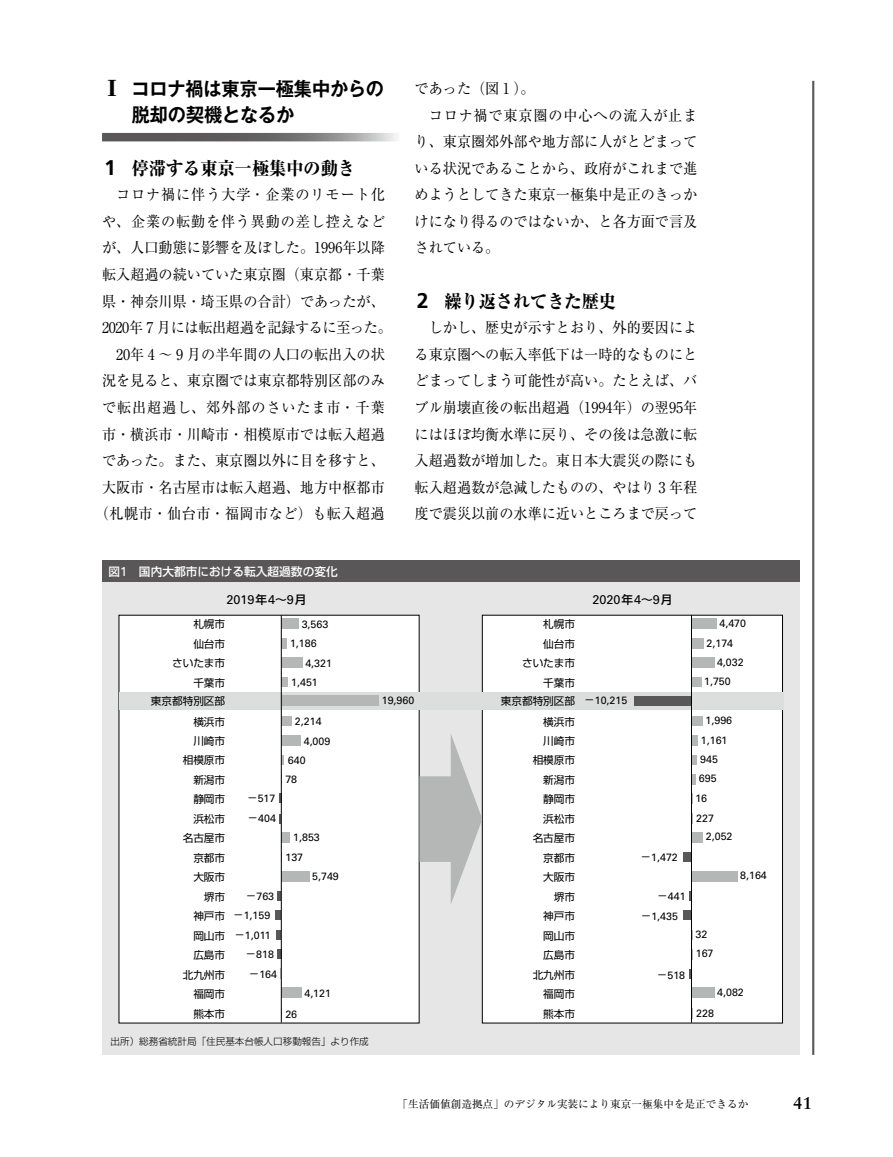
<style>
.page{position:relative;width:893px;height:1157px;background:#fff}
.page>*{position:absolute;margin:0;border:0;box-sizing:border-box;transform-origin:0 0}
.t1{font:700 19.2px/26.5px "Gothic MB101 Pro De";letter-spacing:-.01em;color:#000;scale:.95 1}
.t2{font:800 18px "Ryumin Pro";color:#000;scale:.95 1}
.t3{font:700 16.95px "Sabon LT Std";color:#000}
.t4{font:14.85px/26.5px "Ryumin Pro";color:#000;text-align:justify;scale:.95 1}
.t5{font:14.85px "Ryumin Pro";letter-spacing:.06em;color:#000;scale:.95 1}
.t6{font:14.85px "Ryumin Pro";letter-spacing:-.025em;color:#000;scale:.95 1}
.t7{font:14.85px "Ryumin Pro";letter-spacing:.03em;color:#000;scale:.95 1}
.t8{font:14.85px "Ryumin Pro";letter-spacing:.065em;color:#000;scale:.95 1}
.t9{font:12.6px "Univers LT Std";color:#000}
.t10{font:500 11.7px "Shin Go Pro";color:#fff}
.t11{font:10.65px/19.2px "Univers LT Std";color:#000}
.t12{font:10.65px/19.5px "Shin Go Pro";color:#000;text-align:right}
.t13{font:10.65px "Ryumin Pro";color:#000}
.t14{font:300 9.6px "Shin Go Pro";color:#000}
.s1{font-family:"Ryumin Pro";font-weight:900;font-size:21.3px}
.s2{font-family:"Frutiger LT Std";font-weight:700;font-size:21.3px}
.s3{font-family:"Univers LT Std";font-weight:400;font-size:12.9px}
.s4{font-family:"Shin Go Pro";font-weight:500;font-size:11.7px}
.s5{font-family:"Shin Go Pro"}
</style>
<div class="page">
<hr style="left:812px;top:81px;width:2px;height:973px;background:#595757">
<div style="left:102px;top:581px;width:697px;height:473px;background:#e6e6e6"></div>
<div style="left:482px;top:615px;width:300px;height:408px;background:#fff"></div>
<div style="left:482px;top:615px;width:301px;height:408px;border:1px solid #000"></div>
<div style="left:119px;top:615px;width:300px;height:408px;background:#fff"></div>
<div style="left:119px;top:692px;width:663px;height:17px;background:#dcdddd"></div>
<svg style="left:279px;top:793px;width:2px;height:10px"></svg>
<svg style="left:279px;top:813px;width:2px;height:10px"></svg>
<svg style="left:278px;top:890px;width:3px;height:10px"></svg>
<div style="left:276px;top:910px;width:5px;height:10px;background:#595757"></div>
<div style="left:276px;top:929px;width:5px;height:10px;background:#595757"></div>
<svg style="left:277px;top:948px;width:4px;height:10px"></svg>
<div style="left:281px;top:987px;width:21px;height:11px;background:#b5b6b6"></div>
<div style="left:281px;top:871px;width:28px;height:10px;background:#b5b6b6"></div>
<div style="left:281px;top:832px;width:9px;height:10px;background:#b5b6b6"></div>
<svg style="left:282px;top:756px;width:2px;height:9px"></svg>
<div style="left:281px;top:735px;width:20px;height:11px;background:#b5b6b6"></div>
<div style="left:281px;top:716px;width:11px;height:9px;background:#b5b6b6"></div>
<div style="left:281px;top:695px;width:98px;height:11px;background:#b5b6b6"></div>
<div style="left:281px;top:677px;width:7px;height:9px;background:#b5b6b6"></div>
<div style="left:281px;top:657px;width:22px;height:10px;background:#b5b6b6"></div>
<div style="left:281px;top:638px;width:6px;height:11px;background:#b5b6b6"></div>
<div style="left:281px;top:619px;width:18px;height:10px;background:#b5b6b6"></div>
<hr style="left:281px;top:615px;width:1px;height:407px;background:#000">
<div style="left:634px;top:695px;width:57px;height:10px;background:#595757"></div>
<div style="left:683px;top:852px;width:8px;height:9px;background:#595757"></div>
<svg style="left:689px;top:891px;width:2px;height:9px"></svg>
<div style="left:683px;top:910px;width:8px;height:10px;background:#595757"></div>
<svg style="left:689px;top:969px;width:2px;height:10px"></svg>
<div style="left:692px;top:987px;width:22px;height:11px;background:#b5b6b6"></div>
<div style="left:692px;top:871px;width:45px;height:10px;background:#b5b6b6"></div>
<div style="left:692px;top:832px;width:11px;height:10px;background:#b5b6b6"></div>
<hr style="left:692px;top:774px;width:4px;height:10px;background:#b5b6b6">
<div style="left:692px;top:756px;width:5px;height:9px;background:#b5b6b6"></div>
<div style="left:692px;top:735px;width:6px;height:11px;background:#b5b6b6"></div>
<div style="left:692px;top:716px;width:11px;height:9px;background:#b5b6b6"></div>
<div style="left:692px;top:677px;width:10px;height:9px;background:#b5b6b6"></div>
<div style="left:692px;top:657px;width:22px;height:10px;background:#b5b6b6"></div>
<div style="left:692px;top:638px;width:12px;height:11px;background:#b5b6b6"></div>
<div style="left:692px;top:619px;width:24px;height:10px;background:#b5b6b6"></div>
<hr style="left:691px;top:615px;width:1px;height:407px;background:#000">
<svg style="left:419px;top:733px;width:63px;height:171px"></svg>
<svg style="left:102px;top:133px;width:295px;height:8px;background:#767575"></svg>
<div style="left:102px;top:560px;width:697px;height:21px;background:#595757"></div>
<p class="t1" style="left:132px;top:73px;width:267px;text-indent:-30px"><span class="s1">Ⅰ</span> コロナ禍は東京一極集中からの脱却の契機となるか</p>
<p class="t2" style="left:104px;top:154px;width:266px"><span class="s2">1</span> 停滞する東京一極集中の動き</p>
<p class="t8" style="left:116px;top:183px;width:284px">コロナ禍に伴う大学・企業のリモート化</p>
<p class="t5" style="left:102px;top:210px;width:299px">や、企業の転勤を伴う異動の差し控えなど</p>
<p class="t4" style="left:102px;top:234px;width:299px">が、人口動態に影響を及ぼした。1996年以降</p>
<p class="t4" style="left:102px;top:260px;width:299px">転入超過の続いていた東京圏（東京都・千葉</p>
<p class="t4" style="left:102px;top:287px;width:299px">県・神奈川県・埼玉県の合計）であったが、</p>
<p class="t6" style="left:102px;top:316px;width:307px">2020年 7 月には転出超過を記録するに至った。</p>
<p class="t4" style="left:116px;top:340px;width:284px">20年 4 〜 9 月の半年間の人口の転出入の状</p>
<p class="t4" style="left:102px;top:366px;width:299px">況を見ると、東京圏では東京都特別区部のみ</p>
<p class="t5" style="left:102px;top:396px;width:299px">で転出超過し、郊外部のさいたま市・千葉</p>
<p class="t4" style="left:102px;top:420px;width:299px">市・横浜市・川崎市・相模原市では転入超過</p>
<p class="t4" style="left:102px;top:446px;width:299px">であった。また、東京圏以外に目を移すと、</p>
<p class="t4" style="left:102px;top:473px;width:299px">大阪市・名古屋市は転入超過、地方中枢都市</p>
<p class="t7" style="left:95px;top:502px;width:306px">（札幌市・仙台市・福岡市など）も転入超過</p>
<p class="t10" style="left:108px;top:561px;width:231px">図<span class="s3">1</span>　国内大都市における転入超過数の変化</p>
<p class="t4" style="left:415px;top:74px;width:128px">であった（図 1 ）。</p>
<p class="t5" style="left:429px;top:103px;width:284px">コロナ禍で東京圏の中心への流入が止ま</p>
<p class="t4" style="left:415px;top:127px;width:299px">り、東京圏郊外部や地方部に人がとどまって</p>
<p class="t4" style="left:415px;top:154px;width:299px">いる状況であることから、政府がこれまで進</p>
<p class="t4" style="left:415px;top:180px;width:299px">めようとしてきた東京一極集中是正のきっか</p>
<p class="t4" style="left:415px;top:207px;width:299px">けになり得るのではないか、と各方面で言及</p>
<p class="t4" style="left:415px;top:234px;width:91px">されている。</p>
<p class="t2" style="left:417px;top:287px;width:211px"><span class="s2">2</span> 繰り返されてきた歴史</p>
<p class="t4" style="left:415px;top:313px;width:299px;text-indent:14px">しかし、歴史が示すとおり、外的要因による東京圏への転入率低下は一時的なものにとどまってしまう可能性が高い。たとえば、バブル崩壊直後の転出超過（1994年）の翌95年にはほぼ均衡水準に戻り、その後は急激に転入超過数が増加した。東日本大震災の際にも転入超過数が急減したものの、やはり 3 年程度で震災以前の水準に近いところまで戻って</p>
<p class="t9" style="left:226px;top:591px;width:82px">2019<span class="s4">年</span>4<span class="s4">～</span>9<span class="s4">月</span></p>
<p class="t9" style="left:592px;top:591px;width:82px">2020<span class="s4">年</span>4<span class="s4">～</span>9<span class="s4">月</span></p>
<p class="t12" style="left:151px;top:613px;width:76px">札幌市<br>仙台市<br>さいたま市<br>千葉市<br>東京都特別区部</p>
<p class="t12" style="left:193px;top:710px;width:33px">横浜市</p>
<p class="t12" style="left:183px;top:730px;width:44px">川崎市相模原市</p>
<p class="t12" style="left:193px;top:769px;width:33px">新潟市</p>
<p class="t12" style="left:193px;top:788px;width:33px">静岡市</p>
<p class="t12" style="left:193px;top:807px;width:33px">浜松市</p>
<p class="t12" style="left:183px;top:827px;width:44px">名古屋市</p>
<p class="t12" style="left:193px;top:846px;width:33px">京都市大阪市堺市</p>
<p class="t12" style="left:183px;top:924px;width:44px">岡山市広島市北九州市福岡市熊本市</p>
<p class="t12" style="left:193px;top:905px;width:33px">神戸市</p>
<p class="t11" style="left:290px;top:615px;width:40px;text-indent:12px">3,563<br>1,186</p>
<p class="t11" style="left:291px;top:653px;width:42px;text-indent:14px">4,321<br>1,451</p>
<p class="t11" style="left:247px;top:788px;width:30px;line-height:19.8px"><span class="s5">－</span>517<span class="s5">－</span>404</p>
<p class="t11" style="left:246px;top:886px;width:30px"><span class="s5">－</span>763</p>
<p class="t11" style="left:233px;top:906px;width:39px"><span class="s5">－</span>1,159</p>
<p class="t11" style="left:234px;top:925px;width:38px"><span class="s5">－</span>1,011</p>
<p class="t11" style="left:246px;top:944px;width:30px"><span class="s5">－</span>818</p>
<p class="t11" style="left:249px;top:964px;width:30px"><span class="s5">－</span>164</p>
<p class="t11" style="left:295px;top:711px;width:28px">2,214</p>
<p class="t11" style="left:304px;top:731px;width:28px">4,009</p>
<p class="t11" style="left:288px;top:751px;width:19px">640</p>
<p class="t11" style="left:285px;top:770px;width:13px">78</p>
<p class="t11" style="left:285px;top:828px;width:36px;text-indent:8px">1,853<br>137</p>
<p class="t11" style="left:312px;top:866px;width:28px">5,749</p>
<p class="t11" style="left:304px;top:983px;width:28px">4,121</p>
<p class="t11" style="left:285px;top:1004px;width:13px">26</p>
<p class="t14" style="left:111px;top:1033px;width:260px">出所）総務省統計局「住民基本台帳人口移動報告」より作成</p>
<p class="t11" style="left:382px;top:691px;width:34px">19,960</p>
<p class="t12" style="left:543px;top:613px;width:33px;text-align:left">札幌市仙台市</p>
<p class="t12" style="left:501px;top:652px;width:76px;line-height:18.9px">さいたま市<br>千葉市<br>東京都特別区部</p>
<p class="t12" style="left:543px;top:710px;width:33px">横浜市</p>
<p class="t12" style="left:543px;top:730px;width:33px">川崎市</p>
<p class="t12" style="left:533px;top:749px;width:44px">相模原市新潟市静岡市浜松市名古屋市</p>
<p class="t12" style="left:533px;top:846px;width:44px">京都市大阪市堺市<br>神戸市岡山市広島市北九州市福岡市</p>
<p class="t12" style="left:543px;top:1002px;width:33px">熊本市</p>
<p class="t11" style="left:584px;top:691px;width:45px"><span class="s5">－</span>10,215</p>
<p class="t11" style="left:641px;top:848px;width:39px"><span class="s5">－</span>1,472</p>
<p class="t11" style="left:641px;top:886px;width:46px;text-indent:17px"><span class="s5">－</span>441<span class="s5">－</span>1,435</p>
<p class="t11" style="left:657px;top:965px;width:30px"><span class="s5">－</span>518</p>
<p class="t11" style="left:707px;top:614px;width:41px;text-indent:13px">4,470<br>2,174</p>
<p class="t11" style="left:704px;top:652px;width:41px;text-indent:13px">4,032<br>1,750</p>
<p class="t11" style="left:699px;top:710px;width:35px;text-indent:7px">1,996<br>1,161<br>945<br>695</p>
<p class="t11" style="left:706px;top:809px;width:28px;line-height:18.1px;text-indent:-10px">227<br>2,052</p>
<p class="t11" style="left:695px;top:788px;width:13px">16</p>
<p class="t11" style="left:740px;top:866px;width:28px">8,164</p>
<p class="t11" style="left:695px;top:924px;width:13px">32</p>
<p class="t11" style="left:696px;top:943px;width:19px">167</p>
<p class="t11" style="left:717px;top:982px;width:28px">4,082</p>
<p class="t11" style="left:696px;top:1003px;width:19px">228</p>
<p class="t13" style="left:398px;top:1095px;width:352px">「生活価値創造拠点」のデジタル実装により東京一極集中を是正できるか</p>
<p class="t3" style="left:793px;top:1093px;width:20px">41</p>
</div>
